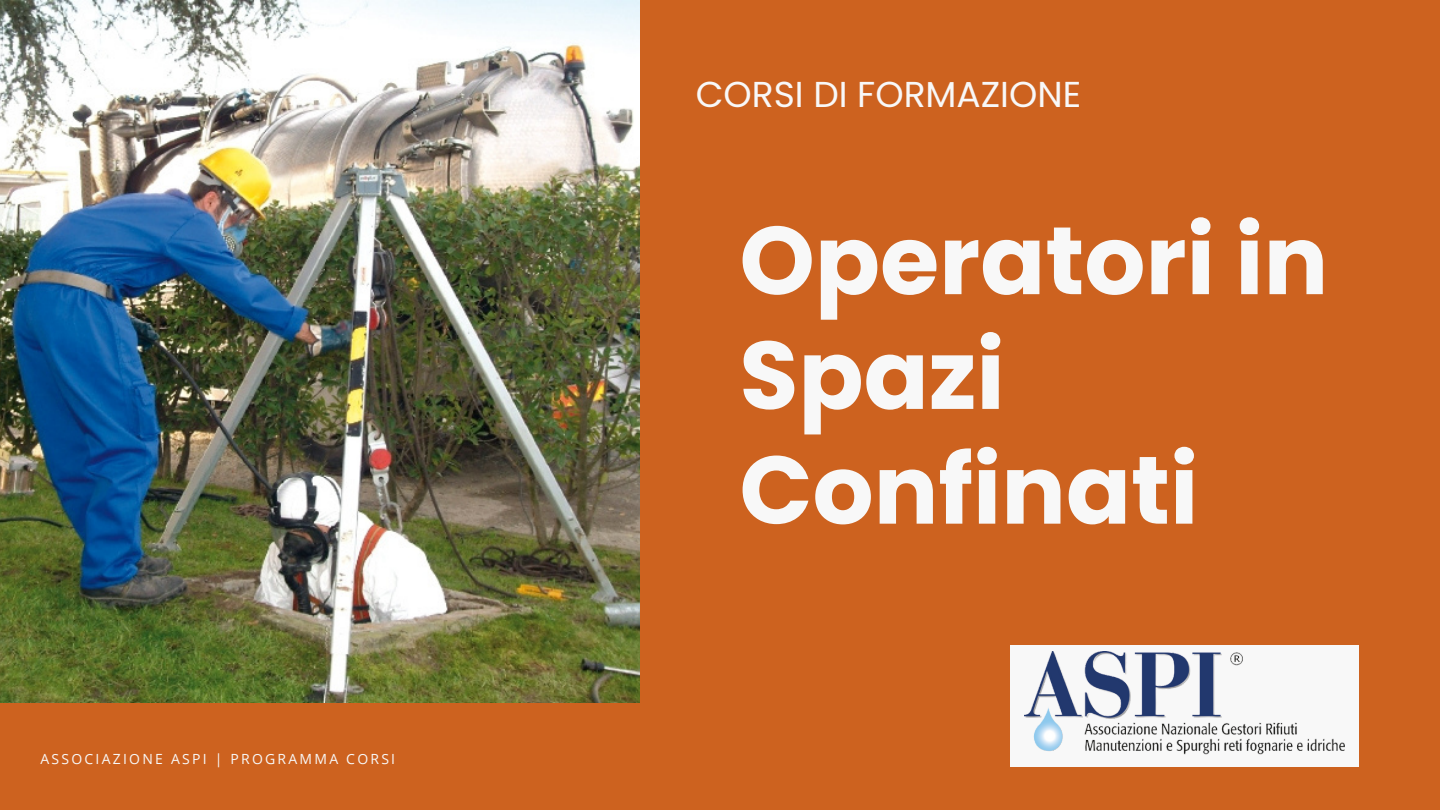
<style>
.page{position:relative;width:1440px;height:810px;background:#cd621f}
.page>*{position:absolute;margin:0;border:0;box-sizing:border-box;transform-origin:0 0}
.t1{font:700 96px/114.8px "Poppins";color:#f8f8f8}
.t2{font:36px "Poppins";color:#f8f8f8}
.t3{font:14px "Open Sans";letter-spacing:.16em;color:#f8f8f8}
</style>
<div class="page">
<img style="left:0;top:0;width:640px;height:703px">
<div style="left:1010px;top:645px;width:349px;height:122px;background:#f8f8f8"></div>
<img style="left:1024px;top:651px;width:321px;height:104px">
<p class="t3" style="left:40px;top:749px;width:356px">ASSOCIAZIONE ASPI | PROGRAMMA CORSI</p>
<h2 class="t2" style="left:696px;top:69px;width:387px">CORSI DI FORMAZIONE</h2>
<h1 class="t1" style="left:739px;top:203px;width:590px">Operatori in<br>Spazi<br>Confinati</h1>
</div>
